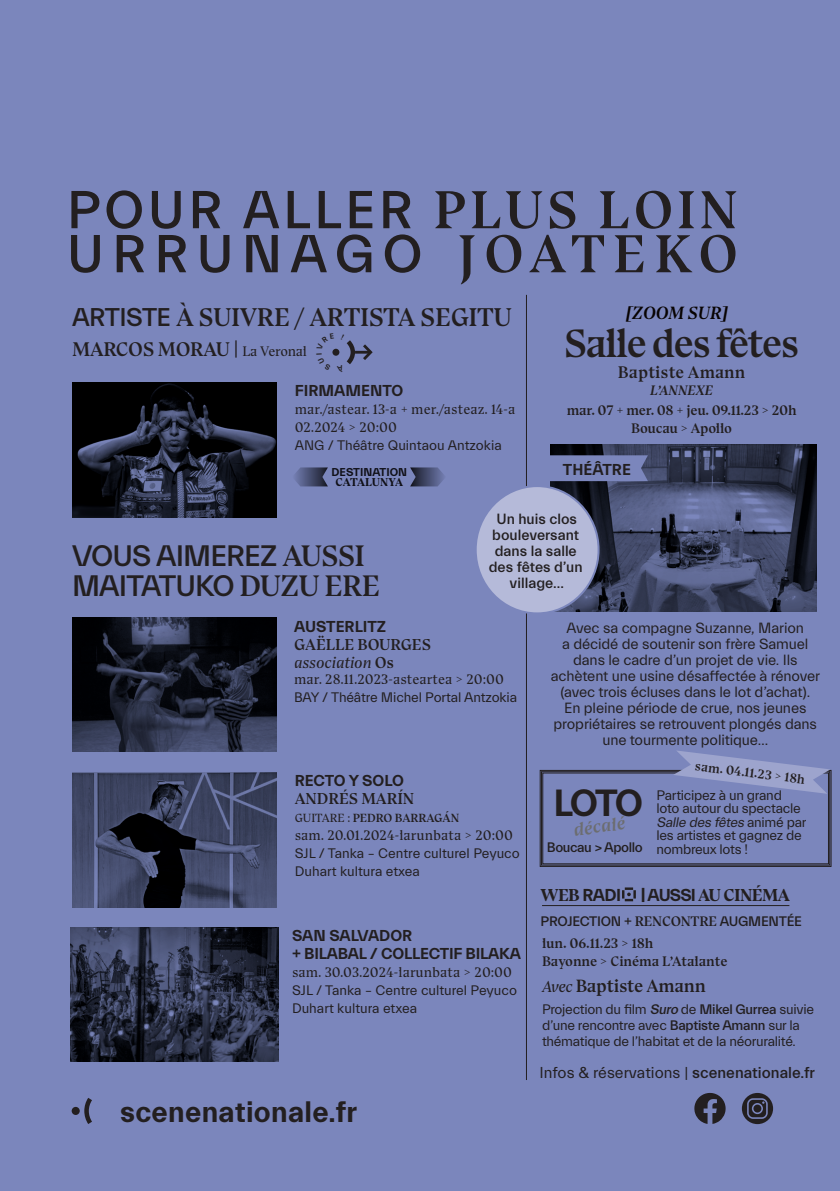
<style>
.page{position:relative;width:840px;height:1191px;background:#fff}
.page>*{position:absolute;margin:0;border:0;box-sizing:border-box;transform-origin:0 0}
.t1{font:500 54px/44px "Everett";letter-spacing:.1em;color:#231f20}
.t2{font:500 40.2px "TRY Bluu Suuperstar";letter-spacing:-.05em;color:#231f20}
.t3{font:700 38.4px "Everett";color:#231f20}
.t4{font:500 30px/30px "Everett";letter-spacing:-.03em;color:#231f20}
.t5{font:700 30px "Everett";letter-spacing:.01em;color:#231f20}
.t6{font:500 26px "TRY Bluu Suuperstar";letter-spacing:-.02em;color:#231f20}
.t7{font:500 20px "TRY Bluu Suuperstar";letter-spacing:-.02em;color:#231f20}
.t8{font:500 18px "TRY Bluu Suuperstar";letter-spacing:-.02em;color:#231f20}
.t9{font:italic 500 18px "TRY Bluu Suuperstar";color:#080302}
.t10{font:italic 500 18px "TRY Bluu Suuperstar";color:#6c6d70}
.t11{font:700 17.4px "TRY Bluu Suuperstar";letter-spacing:-.04em;color:#231f20}
.t12{font:500 17px "TRY Bluu Suuperstar";color:#231f20}
.t13{font:700 16px/18px "Everett";letter-spacing:-.005em;color:#231f20}
.t14{font:500 16px/18px "TRY Bluu Suuperstar";letter-spacing:-.01em;color:#231f20}
.t15{font:16px "Everett";color:#231f20}
.t16{font:15px/16px "Everett";letter-spacing:-.01em;color:#231f20;text-align:center}
.t17{font:500 15px/16px "Everett";color:#231f20;text-align:center}
.t18{font:14px/13.6px "Everett";letter-spacing:-.02em;color:#231f20}
.t19{font:14px/18px "TRY Bluu Suuperstar";color:#231f20}
.t20{font:14px/18px "Everett";color:#231f20}
.t21{font:500 14px/18px "TRY Bluu Suuperstar";letter-spacing:-.02em;color:#231f20;text-align:center}
.t22{font:500 14px "Everett";letter-spacing:-.03em;color:#231f20}
.t23{font:italic 500 14px "TRY Bluu Suuperstar";color:#231f20}
.t24{font:500 13px "TRY Bluu Suuperstar";color:#231f20}
.t25{font:500 12px "TRY Bluu Suuperstar";letter-spacing:-.01em;color:#231f20}
.t26{font:700 11.6px "Everett";color:#231f20}
.t27{font:700 11.6px "TRY Bluu Suuperstar";letter-spacing:-.02em;color:#231f20}
.s1{font-family:"TRY Bluu Suuperstar"}
.s2{font-family:"Everett"}
.s3{font-weight:400;font-size:14px}
.s4{font-weight:400;font-style:italic}
.s5{font-weight:400}
.s6{font-style:italic}
.s7{font-weight:400;font-style:italic;font-size:16px}
.s8{font-weight:500;font-style:italic}
.s9{font-weight:500}
</style>
<div class="page">
<div style="left:0;top:0;width:839px;height:1191px;background:#7b86bc"></div>
<svg style="left:741px;top:1093px;width:31px;height:31px"></svg>
<svg style="left:694px;top:1093px;width:31px;height:31px"></svg>
<div style="left:72px;top:1106px;width:8px;height:9px;background:#231f20;border-radius:50%"></div>
<svg style="left:84px;top:1098px;width:8px;height:26px"></svg>
<hr style="left:526px;top:295px;width:1px;height:785px;background:#231f20">
<img style="left:72px;top:772px;width:204px;height:135px">
<img style="left:70px;top:927px;width:208px;height:134px">
<img style="left:550px;top:445px;width:266px;height:166px">
<img style="left:72px;top:382px;width:204px;height:135px">
<img style="left:72px;top:617px;width:204px;height:134px">
<svg style="left:410px;top:467px;width:35px;height:19px"></svg>
<svg style="left:294px;top:467px;width:34px;height:19px"></svg>
<svg style="left:550px;top:455px;width:97px;height:26px"></svg>
<svg style="left:539px;top:750px;width:292px;height:117px"></svg>
<div style="left:475px;top:486px;width:123px;height:127px;background:#b5bad9;border-radius:50%"></div>
<svg style="left:622px;top:887px;width:13px;height:14px"></svg>
<hr style="left:541px;top:905px;width:248px;height:1px;background:#231f20">
<svg style="left:332px;top:340px;width:41px;height:24px"></svg>
<h1 class="t1" style="left:67px;top:189px;width:672px">POUR ALLER <span class="s1">PLUS LOIN<br></span>URRUNAGO <span class="s1">JOATEKO</span></h1>
<h3 class="t6" style="left:72px;top:301px;width:441px"><span class="s2">ARTISTE</span> À SUIVRE / ARTISTA SEGITU</h3>
<h3 class="t7" style="left:72px;top:337px;width:236px">MARCOS MORAU | <span class="s3">La Veronal</span></h3>
<p class="t13" style="left:294px;top:382px;width:110px">FIRMAMENTO</p>
<p class="t19" style="left:294px;top:400px;width:222px">mar./astear. 13-a + mer./asteaz. 14-a<br>02.2024 &gt; 20:00</p>
<p class="t20" style="left:294px;top:437px;width:208px">ANG / Théâtre Quintaou Antzokia</p>
<p class="t26" style="left:331px;top:465px;width:77px">DESTINATION</p>
<p class="t27" style="left:335px;top:475px;width:69px">CATALUNYA</p>
<p class="t9" style="left:625px;top:302px;width:104px">[ZOOM SUR]</p>
<h2 class="t2" style="left:563px;top:320px;width:237px">Salle des fêtes</h2>
<p class="t12" style="left:617px;top:361px;width:129px">Baptiste Amann</p>
<p class="t23" style="left:649px;top:381px;width:64px">L’ANNEXE</p>
<p class="t21" style="left:566px;top:401px;width:231px">mar. 07 + mer. 08 + jeu. 09.11.23 &gt; 20h<br>Boucau &gt; Apollo</p>
<p class="t13" style="left:562px;top:461px;width:69px">THÉÂTRE</p>
<h3 class="t4" style="left:72px;top:541px;width:310px">VOUS AIMEREZ <span class="s1">AUSSI<br></span>MAITATUKO <span class="s1">DUZU ERE</span></h3>
<p class="t17" style="left:488px;top:511px;width:95px">Un huis clos bouleversant dans la salle des fêtes d’un village...</p>
<p class="t13" style="left:294px;top:618px;width:94px">AUSTERLITZ</p>
<p class="t14" style="left:294px;top:635px;width:138px">GAËLLE BOURGES <span class="s4">association</span> Os</p>
<p class="t19" style="left:294px;top:670px;width:211px">mar. 28.11.2023-asteartea &gt; 20:00</p>
<p class="t18" style="left:294px;top:690px;width:224px">BAY / Théâtre Michel Portal Antzokia</p>
<p class="t13" style="left:294px;top:772px;width:111px">RECTO Y SOLO</p>
<p class="t14" style="left:294px;top:789px;width:121px">ANDRÉS MARÍN</p>
<p class="t25" style="left:294px;top:811px;width:166px"><span class="s5">GUITARE :</span> PEDRO BARRAGÁN</p>
<p class="t19" style="left:294px;top:826px;width:219px">sam. 20.01.2024-larunbata &gt; 20:00</p>
<p class="t20" style="left:294px;top:844px;width:226px">SJL / Tanka – Centre culturel Peyuco<br>Duhart kultura etxea</p>
<p class="t13" style="left:292px;top:926px;width:230px">SAN SALVADOR<br>+ BILABAL / COLLECTIF BILAKA</p>
<p class="t19" style="left:292px;top:962px;width:221px">sam. 30.03.2024-larunbata &gt; 20:00</p>
<p class="t20" style="left:292px;top:981px;width:226px">SJL / Tanka – Centre culturel Peyuco<br>Duhart kultura etxea</p>
<h3 class="t5" style="left:120px;top:1095px;width:238px">scenenationale.fr</h3>
<p class="t16" style="left:550px;top:620px;width:271px">Avec sa compagne Suzanne, Marion<br>a décidé de soutenir son frère Samuel dans le cadre d’un projet de vie. Ils achètent une usine désaffectée à rénover (avec trois écluses dans le lot d’achat).<br>En pleine période de crue, nos jeunes propriétaires se retrouvent plongés dans une tourmente politique…</p>
<p class="t24" style="left:695px;top:758px;width:112px;rotate:7deg">sam. 04.11.23 &gt; 18h</p>
<h3 class="t3" style="left:553px;top:782px;width:91px">LOTO</h3>
<p class="t18" style="left:656px;top:788px;width:151px">Participez à un grand loto autour du spectacle<br><span class="s6">Salle des fêtes</span> a n i m é p a r les artistes et gagnez de</p>
<p class="t22" style="left:546px;top:840px;width:202px">Boucau &gt; Apollo <span class="s5">nombreux lots !</span></p>
<p class="t10" style="left:571px;top:819px;width:54px;rotate:-8deg">décalé</p>
<p class="t11" style="left:540px;top:885px;width:251px">WEB <span class="s2">RADI | AUSSI</span> AU CINÉMA</p>
<p class="t22" style="left:540px;top:913px;width:263px">PROJECTION + <span class="s1">RENCONTRE</span> AUGMENTÉE</p>
<p class="t21" style="left:541px;top:934px;width:187px;text-align:left">lun. 06.11.23 &gt; 18h<br>Bayonne &gt; Cinéma L’Atalante</p>
<p class="t8" style="left:541px;top:975px;width:165px"><span class="s7">Avec</span> Baptiste Amann</p>
<p class="t18" style="left:541px;top:1001px;width:273px;line-height:16px">Projection du film <span class="s8">Suro</span> de <span class="s9">Mikel Gurrea</span> suivie d’une rencontre avec <span class="s9">Baptiste Amann</span> sur la thématique de l’habitat et de la néoruralité.</p>
<p class="t15" style="left:539px;top:1064px;width:277px">Infos &amp; réservations | <span class="s9">scenenationale.fr</span></p>
</div>
